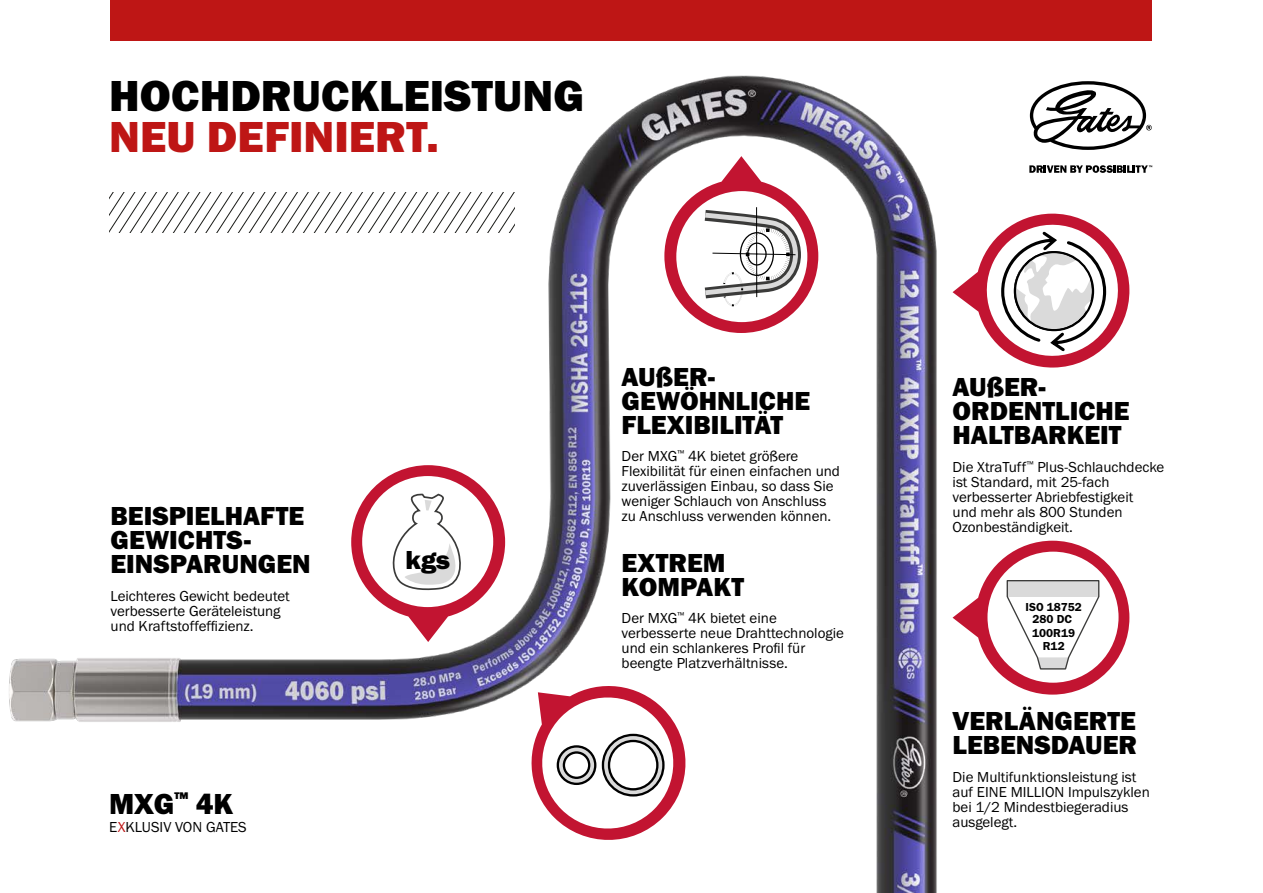
<style>
.page{position:relative;width:1263px;height:893px;background:#fff}
.page>*{position:absolute;margin:0;border:0;box-sizing:border-box;transform-origin:0 0}
.MAIN_TITLE{font:45px/40.5px "Franklin Gothic URW Hea";color:#000}
.MXG_BOTTOM{font:30px "Franklin Gothic URW Hea";color:#000}
.SUBTITLE{font:27px/24px "Franklin Gothic URW Hea";color:#000}
.BODY{font:15px/15px "Franklin Gothic URW Boo";color:#000}
.X_FACTOR_BOTTOM{font:15px "Franklin Gothic URW Boo";letter-spacing:-.005em;color:#000}
.t1{font:12px/12px "Franklin Gothic URW Dem";color:#000;text-align:center}
.s1{color:#be1615}
</style>
<div class="page">
<img style="left:9px;top:0;width:1144px;height:893px">
<svg style="left:351px;top:465px;width:154px;height:177px"></svg>
<svg style="left:664px;top:156px;width:154px;height:177px"></svg>
<svg style="left:525px;top:679px;width:168px;height:168px"></svg>
<svg style="left:952px;top:213px;width:178px;height:155px"></svg>
<div style="left:1014px;top:251px;width:80px;height:80px;border:2px solid #000;border-radius:50%"></div>
<svg style="left:952px;top:541px;width:177px;height:154px"></svg>
<svg style="left:1029px;top:165px;width:123px;height:8px"></svg>
<svg style="left:1030px;top:81px;width:122px;height:69px"></svg>
<svg style="left:109px;top:192px;width:405px;height:41px"></svg>
<p class="MAIN_TITLE" style="left:109px;top:74px;width:476px">HOCHDRUCKLEISTUNG<br><span class="s1">NEU DEFINIERT.</span></p>
<p class="SUBTITLE" style="left:111px;top:504px;width:202px">BEISPIELHAFTE<br>GEWICHTS-<br>EINSPARUNGEN</p>
<p class="BODY" style="left:111px;top:588px;width:181px">Leichteres Gewicht bedeutet verbesserte Geräteleistung und Kraftstoffeffizienz.</p>
<p class="MXG_BOTTOM" style="left:109px;top:784px;width:125px">MXG<sup>™</sup> 4K</p>
<p class="X_FACTOR_BOTTOM" style="left:109px;top:818px;width:139px">E<span class="s1">X</span>KLUSIV VON GATES</p>
<h3 class="SUBTITLE" style="left:406px;top:547px;width:46px">kgs</h3>
<p class="SUBTITLE" style="left:622px;top:364px;width:190px">AUßER-<br>GEWÖHNLICHE<br>FLEXIBILITÄT</p>
<p class="BODY" style="left:622px;top:449px;width:220px">Der MXG<sup>™</sup> 4K bietet größere<br>Flexibilität für einen einfachen und zuverlässigen Einbau, so dass Sie weniger Schlauch von Anschluss zu Anschluss verwenden können.</p>
<p class="SUBTITLE" style="left:622px;top:550px;width:124px">EXTREM<br>KOMPAKT</p>
<p class="BODY" style="left:622px;top:611px;width:224px">Der MXG<sup>™</sup> 4K bietet eine verbesserte neue Drahttechnologie und ein schlankeres Profil für beengte Platzverhältnisse.</p>
<p class="SUBTITLE" style="left:952px;top:375px;width:179px">AUßER-<br>ORDENTLICHE<br>HALTBARKEIT</p>
<p class="BODY" style="left:952px;top:459px;width:213px">Die XtraTuff<sup>™</sup> Plus-Schlauchdecke ist Standard, mit 25-fach verbesserter Abriebfestigkeit<br>und mehr als 800 Stunden<br>Ozonbeständigkeit.</p>
<p class="t1" style="left:1025px;top:601px;width:58px">ISO 18752<br>280 DC</p>
<p class="t1" style="left:1032px;top:626px;width:45px;line-height:13.5px">100R19<br>R12</p>
<p class="SUBTITLE" style="left:952px;top:709px;width:186px">VERLÄNGERTE<br>LEBENSDAUER</p>
<p class="BODY" style="left:952px;top:769px;width:199px">Die Multifunktionsleistung ist auf EINE MILLION Impulszyklen bei 1/2 Mindestbiegeradius ausgelegt.</p>
</div>
